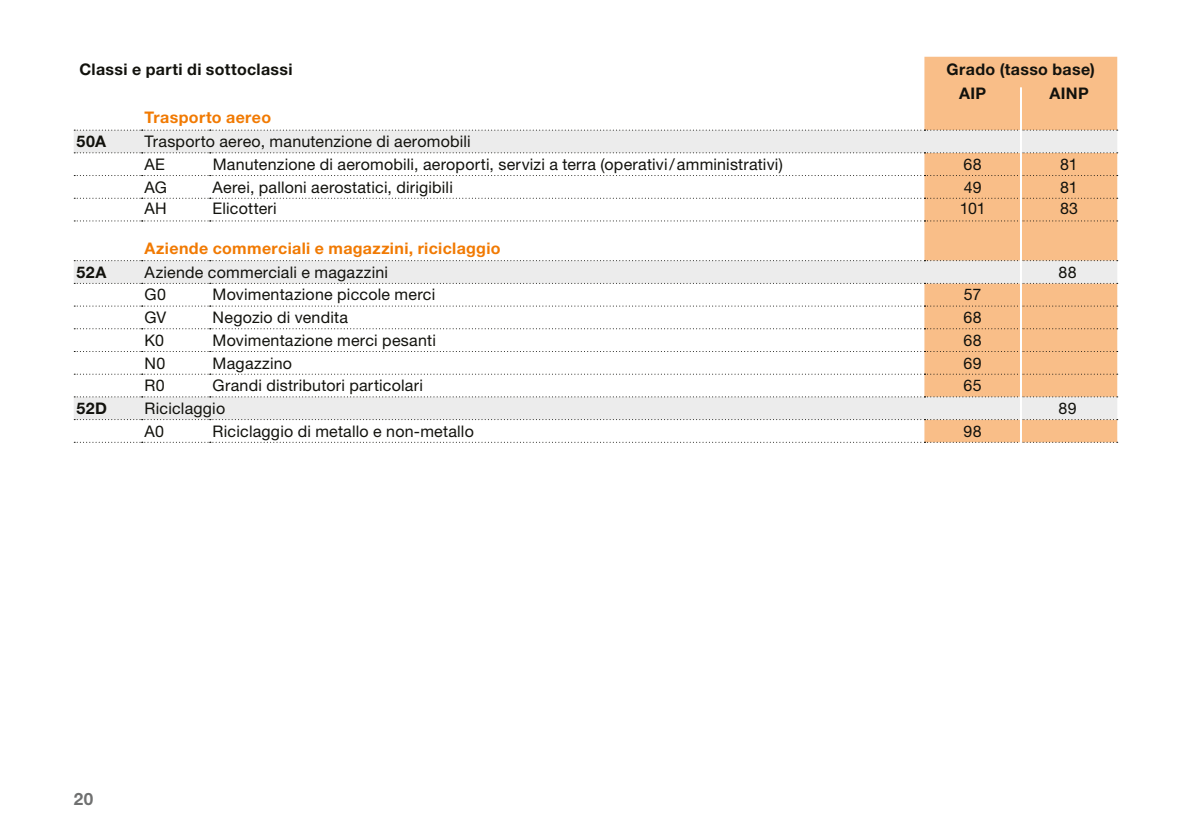
<style>
.page{position:relative;width:1191px;height:840px;background:#fff}
.page>*{position:absolute;margin:0;border:0;box-sizing:border-box;transform-origin:0 0}
.t1{font:700 17px "Helvetica Neue LT Std";color:#6f7070}
.t2{font:16px/22.6px "Helvetica Neue LT Std";letter-spacing:.015em;color:#12120d}
.t3{font:700 16px/24px "Helvetica Neue LT Std";letter-spacing:.02em;color:#12120d}
.t4{font:700 16px "Helvetica Neue LT Std";letter-spacing:.025em;color:#f17a03}
</style>
<div class="page">
<div style="left:924px;top:57px;width:193px;height:384px;background:#f9be88"></div>
<svg style="left:74px;top:130px;width:1043px;height:289px"></svg>
<svg style="left:74px;top:328px;width:1043px;height:1px"></svg>
<svg style="left:74px;top:351px;width:1043px;height:1px"></svg>
<svg style="left:74px;top:129px;width:1043px;height:1px"></svg>
<svg style="left:74px;top:260px;width:1043px;height:1px"></svg>
<svg style="left:74px;top:283px;width:1043px;height:1px"></svg>
<svg style="left:74px;top:373px;width:1043px;height:1px"></svg>
<svg style="left:74px;top:396px;width:1043px;height:1px"></svg>
<svg style="left:74px;top:419px;width:1043px;height:1px"></svg>
<svg style="left:74px;top:441px;width:1043px;height:1px"></svg>
<svg style="left:74px;top:152px;width:1043px;height:1px"></svg>
<svg style="left:74px;top:175px;width:1043px;height:1px"></svg>
<svg style="left:74px;top:305px;width:1043px;height:1px"></svg>
<svg style="left:74px;top:198px;width:1043px;height:1px"></svg>
<svg style="left:74px;top:220px;width:1043px;height:1px"></svg>
<hr style="left:1020px;top:87px;width:2px;height:676px;background:#fff">
<p class="t3" style="left:79px;top:57px;width:215px">Classi e parti di sottoclassi</p>
<p class="t3" style="left:959px;top:57px;width:137px;text-indent:-12px">Grado (tasso base)<br>AIP</p>
<p class="t3" style="left:1049px;top:81px;width:41px">AINP</p>
<p class="t4" style="left:145px;top:107px;width:128px">Trasporto aereo</p>
<p class="t3" style="left:77px;top:129px;width:31px">50A</p>
<p class="t2" style="left:145px;top:130px;width:328px">Trasporto aereo, manutenzione di aeromobili<br>AE</p>
<p class="t2" style="left:213px;top:153px;width:571px">Manutenzione di aeromobili, aeroporti, servizi a terra (operativi/amministrativi)</p>
<p class="t2" style="left:963px;top:153px;width:20px">68</p>
<p class="t2" style="left:1060px;top:153px;width:19px">81</p>
<p class="t2" style="left:145px;top:175px;width:24px">AG</p>
<p class="t2" style="left:213px;top:175px;width:242px">Aerei, palloni aerostatici, dirigibili</p>
<p class="t2" style="left:963px;top:175px;width:19px">49</p>
<p class="t2" style="left:1060px;top:175px;width:19px">81</p>
<p class="t2" style="left:145px;top:196px;width:24px">AH</p>
<p class="t2" style="left:213px;top:196px;width:66px">Elicotteri</p>
<p class="t2" style="left:959px;top:196px;width:27px">101</p>
<p class="t2" style="left:1060px;top:196px;width:20px">83</p>
<p class="t4" style="left:145px;top:238px;width:357px">Aziende commerciali e magazzini, riciclaggio</p>
<p class="t3" style="left:77px;top:259px;width:31px">52A</p>
<p class="t2" style="left:145px;top:260px;width:245px">Aziende commerciali e magazzini</p>
<p class="t2" style="left:1058px;top:260px;width:20px">88</p>
<p class="t2" style="left:145px;top:283px;width:23px">G0</p>
<p class="t2" style="left:213px;top:283px;width:224px">Movimentazione piccole merci</p>
<p class="t2" style="left:963px;top:283px;width:19px">57</p>
<p class="t2" style="left:145px;top:306px;width:23px">GV</p>
<p class="t2" style="left:213px;top:306px;width:137px">Negozio di vendita</p>
<p class="t2" style="left:963px;top:306px;width:20px">68</p>
<p class="t2" style="left:145px;top:328px;width:21px">K0</p>
<p class="t2" style="left:213px;top:328px;width:225px">Movimentazione merci pesanti</p>
<p class="t2" style="left:963px;top:328px;width:20px">68</p>
<p class="t2" style="left:145px;top:351px;width:22px">N0</p>
<p class="t2" style="left:213px;top:351px;width:81px">Magazzino</p>
<p class="t2" style="left:963px;top:351px;width:20px">69</p>
<p class="t2" style="left:145px;top:374px;width:22px">R0</p>
<p class="t2" style="left:213px;top:374px;width:212px">Grandi distributori particolari</p>
<p class="t2" style="left:963px;top:374px;width:20px">65</p>
<p class="t3" style="left:77px;top:395px;width:32px">52D</p>
<p class="t2" style="left:145px;top:396px;width:82px">Riciclaggio</p>
<p class="t2" style="left:1058px;top:396px;width:20px">89</p>
<p class="t2" style="left:145px;top:419px;width:21px">A0</p>
<p class="t2" style="left:213px;top:419px;width:263px">Riciclaggio di metallo e non-metallo</p>
<p class="t2" style="left:963px;top:419px;width:20px">98</p>
<p class="t1" style="left:74px;top:787px;width:21px">20</p>
</div>
